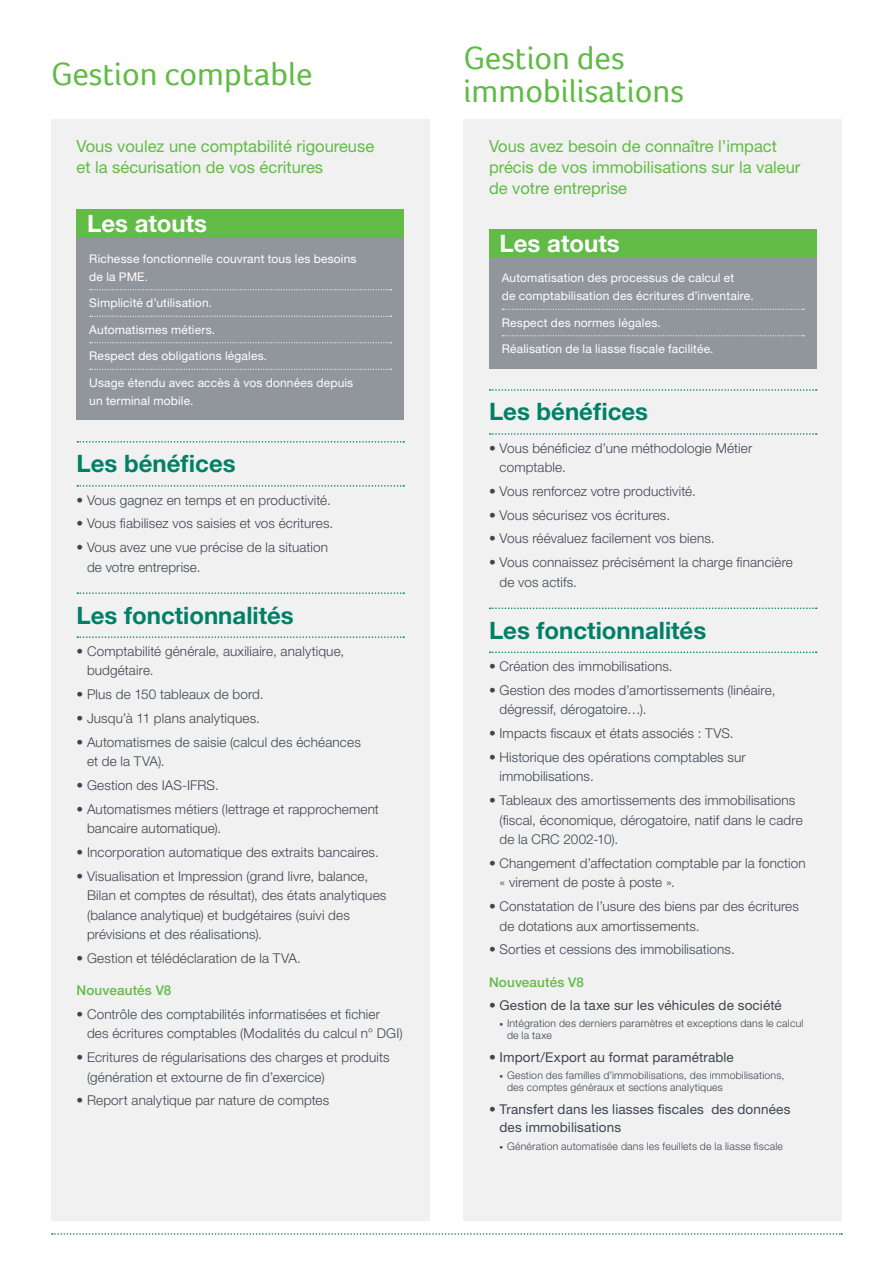
<style>
.page{position:relative;width:893px;height:1263px;background:#fff}
.page>*{position:absolute;margin:0;border:0;box-sizing:border-box;transform-origin:0 0}
.t1{font:33px/33px "Foco";color:#62bb46}
.t2{font:700 24px "Helvetica Neue LT Std";color:#008066}
.t3{font:700 24px "Helvetica Neue LT Std";color:#fff}
.t4{font:16.5px/21px "Helvetica Neue LT Std";color:#62bb46}
.t5{font:300 13.5px/19.5px "Helvetica Neue LT Std";letter-spacing:.01em;color:#3f454f}
.t6{font:13.5px/18px "Helvetica Neue LT Std";letter-spacing:.01em;color:#3f454f}
.t7{font:500 13.5px "Helvetica Neue LT Std";letter-spacing:.01em;color:#62bb46}
.t8{font:12px/18px "Helvetica Neue LT Std";letter-spacing:.015em;color:#fff}
.t9{font:300 10.5px/12px "Helvetica Neue LT Std";letter-spacing:.02em;color:#3f454f}
.s1{font-weight:300}
.s2{font-size:7.5px}
</style>
<div class="page">
<svg style="left:52px;top:1233px;width:790px;height:2px"></svg>
<div style="left:51px;top:43px;width:378px;height:1177px;background:#f1f1f2"></div>
<svg style="left:77px;top:441px;width:327px;height:2px"></svg>
<svg style="left:77px;top:485px;width:327px;height:2px"></svg>
<svg style="left:77px;top:592px;width:327px;height:2px"></svg>
<svg style="left:77px;top:636px;width:327px;height:2px"></svg>
<div style="left:77px;top:210px;width:327px;height:210px;background:#91969d"></div>
<svg style="left:90px;top:289px;width:302px;height:1px"></svg>
<svg style="left:90px;top:316px;width:302px;height:1px"></svg>
<svg style="left:90px;top:342px;width:302px;height:1px"></svg>
<svg style="left:90px;top:369px;width:302px;height:1px"></svg>
<div style="left:77px;top:210px;width:327px;height:28px;background:#62bb46"></div>
<div style="left:463px;top:43px;width:379px;height:1177px;background:#f1f1f2"></div>
<svg style="left:490px;top:389px;width:327px;height:2px"></svg>
<svg style="left:490px;top:433px;width:327px;height:2px"></svg>
<svg style="left:490px;top:607px;width:327px;height:2px"></svg>
<svg style="left:490px;top:651px;width:327px;height:2px"></svg>
<div style="left:489px;top:229px;width:327px;height:139px;background:#91969d"></div>
<svg style="left:502px;top:309px;width:302px;height:1px"></svg>
<svg style="left:502px;top:335px;width:302px;height:1px"></svg>
<div style="left:489px;top:229px;width:327px;height:29px;background:#62bb46"></div>
<div style="left:463px;top:28px;width:379px;height:91px;background:#fff"></div>
<div style="left:51px;top:28px;width:378px;height:91px;background:#fff"></div>
<h1 class="t1" style="left:51px;top:57px;width:263px">Gestion comptable</h1>
<p class="t4" style="left:77px;top:136px;width:299px">Vous voulez une comptabilité rigoureuse et la sécurisation de vos écritures</p>
<h2 class="t3" style="left:87px;top:209px;width:122px">Les atouts</h2>
<p class="t8" style="left:89px;top:249px;width:269px">Richesse fonctionnelle couvrant tous les besoins de la PME.</p>
<p class="t8" style="left:89px;top:294px;width:124px">Simplicité d’utilisation.</p>
<p class="t8" style="left:89px;top:320px;width:127px">Automatismes métiers.</p>
<p class="t8" style="left:89px;top:347px;width:179px">Respect des obligations légales.</p>
<p class="t8" style="left:89px;top:373px;width:265px">Usage étendu avec accès à vos données depuis un terminal mobile.</p>
<h2 class="t2" style="left:77px;top:449px;width:161px">Les bénéfices</h2>
<p class="t5" style="left:77px;top:490px;width:256px">• Vous gagnez en temps et en productivité.</p>
<p class="t5" style="left:77px;top:513px;width:258px">• Vous fiabilisez vos saisies et vos écritures.</p>
<p class="t5" style="left:87px;top:537px;width:243px;text-indent:-11px">• Vous avez une vue précise de la situation de votre entreprise.</p>
<h2 class="t2" style="left:77px;top:600px;width:219px">Les fonctionnalités</h2>
<p class="t5" style="left:87px;top:641px;width:259px;text-indent:-11px">• Comptabilité générale, auxiliaire, analytique, budgétaire.</p>
<p class="t5" style="left:77px;top:684px;width:189px">• Plus de 150 tableaux de bord.</p>
<p class="t5" style="left:77px;top:708px;width:185px">• Jusqu’à 11 plans analytiques.</p>
<p class="t5" style="left:87px;top:732px;width:275px;text-indent:-11px">• Automatismes de saisie (calcul des échéances et de la TVA).</p>
<p class="t5" style="left:77px;top:775px;width:144px">• Gestion des IAS-IFRS.</p>
<p class="t5" style="left:87px;top:799px;width:293px;text-indent:-11px">• Automatismes métiers (lettrage et rapprochement bancaire automatique).</p>
<p class="t5" style="left:77px;top:842px;width:304px">• Incorporation automatique des extraits bancaires.</p>
<p class="t5" style="left:87px;top:866px;width:301px;text-indent:-11px">• Visualisation et Impression (grand livre, balance, Bilan et comptes de résultat), des états analytiques (balance analytique) et budgétaires (suivi des prévisions et des réalisations).</p>
<p class="t5" style="left:77px;top:948px;width:226px">• Gestion et télédéclaration de la TVA.</p>
<p class="t7" style="left:77px;top:982px;width:96px">Nouveautés V8</p>
<p class="t5" style="left:87px;top:1004px;width:317px;text-indent:-11px">• Contrôle des comptabilités informatisées et fichier des écritures comptables (Modalités du calcul n° DGI)</p>
<p class="t5" style="left:87px;top:1047px;width:304px;text-indent:-11px">• Ecritures de régularisations des charges et produits (génération et extourne de fin d’exercice)</p>
<p class="t5" style="left:77px;top:1090px;width:254px">• Report analytique par nature de comptes</p>
<h1 class="t1" style="left:463px;top:41px;width:222px">Gestion des immobilisations</h1>
<p class="t4" style="left:489px;top:136px;width:313px">Vous avez besoin de connaître l’impact précis de vos immobilisations sur la valeur de votre entreprise</p>
<h2 class="t3" style="left:500px;top:228px;width:122px">Les atouts</h2>
<p class="t8" style="left:502px;top:269px;width:254px">Automatisation des processus de calcul et<br>de comptabilisation des écritures d’inventaire.</p>
<p class="t8" style="left:502px;top:313px;width:161px">Respect des normes légales.</p>
<p class="t8" style="left:502px;top:340px;width:213px">Réalisation de la liasse fiscale facilitée.</p>
<h2 class="t2" style="left:489px;top:397px;width:161px">Les bénéfices</h2>
<p class="t5" style="left:499px;top:438px;width:254px;text-indent:-11px">• Vous bénéficiez d’une méthodologie Métier comptable.</p>
<p class="t5" style="left:489px;top:481px;width:208px">• Vous renforcez votre productivité.</p>
<p class="t5" style="left:489px;top:505px;width:183px">• Vous sécurisez vos écritures.</p>
<p class="t5" style="left:489px;top:529px;width:227px">• Vous réévaluez facilement vos biens.</p>
<p class="t5" style="left:499px;top:552px;width:295px;text-indent:-11px">• Vous connaissez précisément la charge financière de vos actifs.</p>
<h2 class="t2" style="left:489px;top:615px;width:219px">Les fonctionnalités</h2>
<p class="t5" style="left:489px;top:656px;width:185px">• Création des immobilisations.</p>
<p class="t5" style="left:499px;top:680px;width:277px;text-indent:-11px">• Gestion des modes d’amortissements (linéaire, dégressif, dérogatoire…).</p>
<p class="t5" style="left:489px;top:723px;width:246px">• Impacts fiscaux et états associés : TVS.</p>
<p class="t5" style="left:499px;top:747px;width:248px;text-indent:-11px">• Historique des opérations comptables sur immobilisations.</p>
<p class="t5" style="left:499px;top:790px;width:305px;text-indent:-11px">• Tableaux des amortissements des immobilisations (fiscal, économique, dérogatoire, natif dans le cadre de la CRC 2002-10).</p>
<p class="t5" style="left:499px;top:853px;width:308px;text-indent:-11px">• Changement d’affectation comptable par la fonction « virement de poste à poste ».</p>
<p class="t5" style="left:499px;top:896px;width:301px;text-indent:-11px">• Constatation de l’usure des biens par des écritures de dotations aux amortissements.</p>
<p class="t5" style="left:489px;top:939px;width:247px">• Sorties et cessions des immobilisations.</p>
<p class="t7" style="left:489px;top:974px;width:96px">Nouveautés V8</p>
<p class="t6" style="left:489px;top:996px;width:294px"><span class="s1">•</span> Gestion de la taxe sur les véhicules de société</p>
<p class="t9" style="left:507px;top:1017px;width:298px;text-indent:-8px"><span class="s2">•</span> Intégration des derniers paramètres et exceptions dans le calcul de la taxe</p>
<p class="t6" style="left:489px;top:1048px;width:246px"><span class="s1">•</span> Import/Export au format paramétrable</p>
<p class="t9" style="left:507px;top:1069px;width:279px;text-indent:-8px"><span class="s2">•</span> Gestion des familles d’immobilisations, des immobilisations, des comptes généraux et sections analytiques</p>
<p class="t6" style="left:499px;top:1100px;width:292px;text-indent:-11px"><span class="s1">•</span> Transfert dans les liasses fiscales des données des immobilisations</p>
<p class="t9" style="left:499px;top:1140px;width:285px"><span class="s2">•</span> Génération automatisée dans les feuillets de la liasse fiscale</p>
</div>
